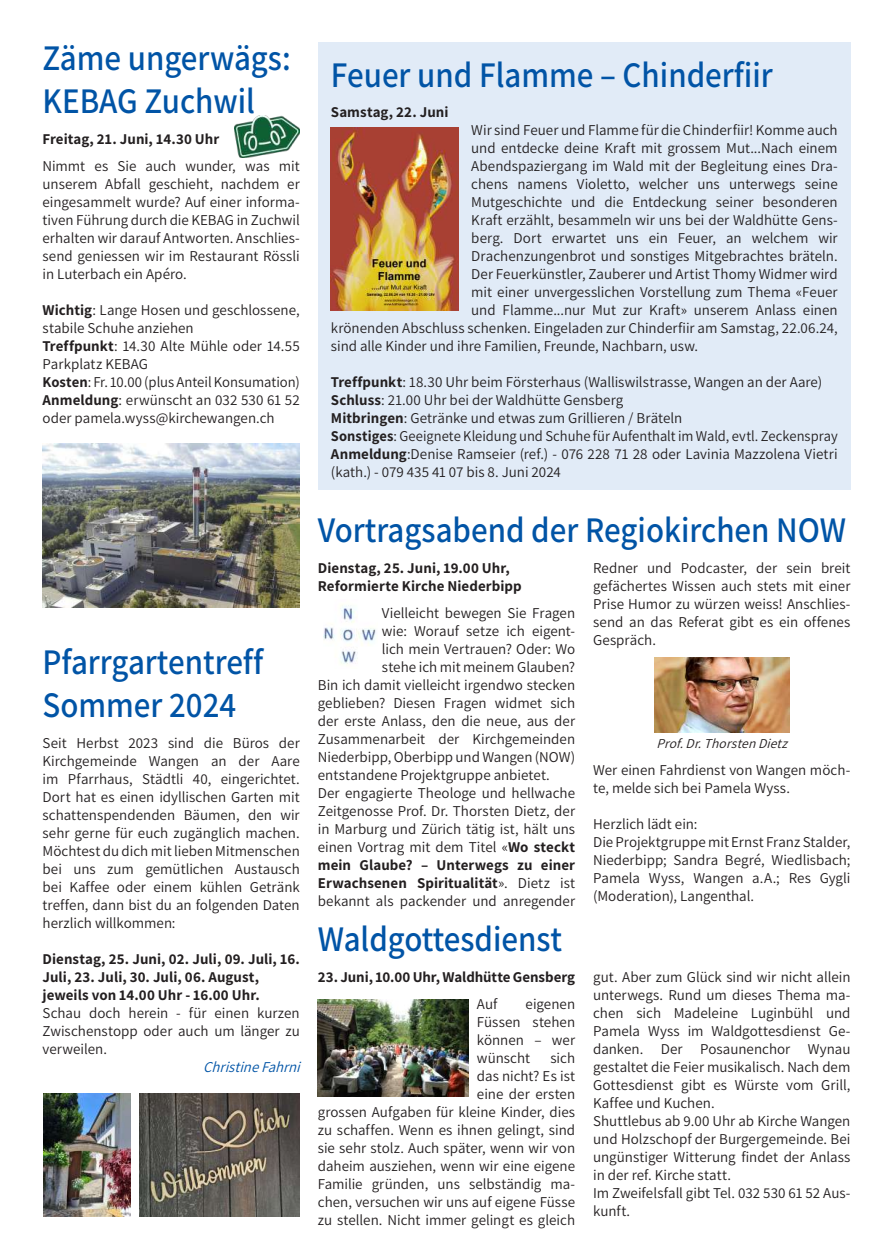
<style>
.page{position:relative;width:893px;height:1259px;background:#fff}
.page>*{position:absolute;margin:0;border:0;box-sizing:border-box;transform-origin:0 0}
.t1{font:600 36px/43.2px "Assistant";color:#0154a6;scale:.92 1}
.t2{font:15px/18px "Assistant";color:#231f20;text-align:justify}
.t3{font:700 15px/18px "Assistant";letter-spacing:.005em;color:#231f20}
.t4{font:italic 15px "Assistant";color:#0154a6}
.t5{font:italic 13.5px "Assistant";color:#231f20}
.s1{font-weight:700}
.s2{font-weight:400}
</style>
<div class="page">
<img style="left:655px;top:657px;width:134px;height:76px">
<img style="left:318px;top:999px;width:150px;height:97px">
<img style="left:43px;top:443px;width:257px;height:164px">
<img style="left:44px;top:1093px;width:87px;height:123px">
<img style="left:140px;top:1093px;width:160px;height:123px">
<div style="left:318px;top:43px;width:532px;height:447px;background:#e1ebf7"></div>
<img style="left:331px;top:127px;width:128px;height:184px">
<img style="left:323px;top:605px;width:53px;height:60px">
<img style="left:234px;top:115px;width:66px;height:42px">
<h1 class="t1" style="left:43px;top:34px;width:271px">Zäme ungerwägs:<br>KEBAG Zuchwil</h1>
<p class="t3" style="left:43px;top:129px;width:178px">Freitag, 21. Juni, 14.30 Uhr</p>
<p class="t2" style="left:43px;top:156px;width:259px">Nimmt es Sie auch wunder, was mit unserem Abfall geschieht, nachdem er eingesammelt wurde? Auf einer informa&shy;tiven Führung durch die KEBAG in Zuchwil erhalten wir darauf Antworten. Anschlies&shy;send geniessen wir im Restaurant Rössli in Luterbach ein Apéro.</p>
<p class="t2" style="left:43px;top:300px;width:259px;text-align:left"><span class="s1">Wichtig</span>: Lange Hosen und geschlossene, stabile Schuhe anziehen<br><span class="s1">Treffpunkt</span>: 14.30 Alte Mühle oder 14.55<br>Parkplatz KEBAG<br><span class="s1">Kosten</span>: Fr. 10.00 (plus Anteil Konsumation)<br><span class="s1">Anmeldung</span>: erwünscht an 032 530 61 52 oder pamela.wyss@kirchewangen.ch</p>
<h1 class="t1" style="left:43px;top:639px;width:241px">Pfarrgartentreff<br>Sommer 2024</h1>
<p class="t2" style="left:43px;top:733px;width:259px">Seit Herbst 2023 sind die Büros der Kirchgemeinde Wangen an der Aare im Pfarrhaus, Städtli 40, eingerichtet.<br>Dort hat es einen idyllischen Garten mit schattenspendenden Bäumen, den wir sehr gerne für euch zugänglich machen.<br>Möchtest du dich mit lieben Mitmenschen bei uns zum gemütlichen Austausch bei Kaffee oder einem kühlen Getränk treffen, dann bist du an folgenden Daten herzlich willkommen:</p>
<p class="t3" style="left:43px;top:949px;width:259px">Dienstag, 25. Juni, 02. Juli, 09. Juli, 16.<br>Juli, 23. Juli, 30. Juli, 06. August, jeweils von 14.00 Uhr - 16.00 Uhr.</p>
<p class="t2" style="left:43px;top:1003px;width:259px">Schau doch herein - für einen kurzen Zwischenstopp oder auch um länger zu verweilen.</p>
<p class="t4" style="left:203px;top:1056px;width:103px">ChristineFahrni</p>
<h1 class="t1" style="left:331px;top:51px;width:482px">Feuer und Flamme – Chinderfiir</h1>
<p class="t3" style="left:331px;top:103px;width:119px">Samstag, 22. Juni</p>
<p class="t2" style="left:471px;top:121px;width:368px">Wir sind Feuer und Flamme für die Chinderfiir! Komme auch</p>
<p class="t2" style="left:471px;top:139px;width:368px">und entdecke deine Kraft mit grossem Mut...Nach einem</p>
<p class="t2" style="left:471px;top:157px;width:368px">Abendspaziergang im Wald mit der Begleitung eines Dra-</p>
<p class="t2" style="left:471px;top:175px;width:368px">chens namens Violetto, welcher uns unterwegs seine</p>
<p class="t2" style="left:471px;top:193px;width:368px">Mutgeschichte und die Entdeckung seiner besonderen</p>
<p class="t2" style="left:471px;top:211px;width:368px">Kraft erzählt, besammeln wir uns bei der Waldhütte Gens-</p>
<p class="t2" style="left:471px;top:229px;width:368px">berg. Dort erwartet uns ein Feuer, an welchem wir</p>
<p class="t2" style="left:471px;top:247px;width:368px">Drachenzungenbrot und sonstiges Mitgebrachtes bräteln.</p>
<p class="t2" style="left:471px;top:265px;width:368px">Der Feuerkünstler, Zauberer und Artist Thomy Widmer wird</p>
<p class="t2" style="left:471px;top:283px;width:368px">mit einer unvergesslichen Vorstellung zum Thema «Feuer</p>
<p class="t2" style="left:471px;top:301px;width:368px">und Flamme...nur Mut zur Kraft» unserem Anlass einen</p>
<p class="t2" style="left:331px;top:319px;width:508px">krönenden Abschluss schenken. Eingeladen zur Chinderfiir am Samstag, 22.06.24,</p>
<p class="t2" style="left:331px;top:337px;width:369px">sind alle Kinder und ihre Familien, Freunde, Nachbarn, usw.</p>
<p class="t2" style="left:331px;top:373px;width:508px;text-align:left"><span class="s1">Treffpunkt</span>: 18.30 Uhr beim Försterhaus (Walliswilstrasse, Wangen an der Aare)<br><span class="s1">Schluss</span>: 21.00 Uhr bei der Waldhütte Gensberg<br><span class="s1">Mitbringen</span>: Getränke und etwas zum Grillieren / Bräteln<br><span class="s1">Sonstiges</span>: Geeignete Kleidung und Schuhe für Aufenthalt im Wald, evtl. Zeckenspray <span class="s1">Anmeldung</span>:Denise Ramseier (ref.) - 076 228 71 28 oder Lavinia Mazzolena Vietri (kath.) - 079 435 41 07 bis 8. Juni 2024</p>
<h1 class="t1" style="left:318px;top:507px;width:576px">Vortragsabend der Regiokirchen NOW</h1>
<p class="t3" style="left:318px;top:558px;width:205px">Dienstag, 25. Juni, 19.00 Uhr,<br>Reformierte Kirche Niederbipp</p>
<p class="t2" style="left:382px;top:603px;width:195px">Vielleicht bewegen Sie Fragen</p>
<p class="t2" style="left:382px;top:621px;width:195px">wie: Worauf setze ich eigent-</p>
<p class="t2" style="left:382px;top:639px;width:195px">lich mein Vertrauen? Oder: Wo</p>
<p class="t2" style="left:382px;top:657px;width:195px">stehe ich mit meinem Glauben?</p>
<p class="t2" style="left:318px;top:675px;width:259px">Bin ich damit vielleicht irgendwo stecken</p>
<p class="t2" style="left:318px;top:693px;width:259px">geblieben? Diesen Fragen widmet sich</p>
<p class="t2" style="left:318px;top:711px;width:259px">der erste Anlass, den die neue, aus der</p>
<p class="t2" style="left:318px;top:729px;width:259px">Zusammenarbeit der Kirchgemeinden</p>
<p class="t2" style="left:318px;top:747px;width:259px">Niederbipp, Oberbipp und Wangen (NOW)</p>
<p class="t2" style="left:318px;top:765px;width:233px">entstandene Projektgruppe anbietet.</p>
<p class="t2" style="left:318px;top:783px;width:259px">Der engagierte Theologe und hellwache</p>
<p class="t2" style="left:318px;top:801px;width:259px">Zeitgenosse Prof. Dr. Thorsten Dietz, der</p>
<p class="t2" style="left:318px;top:819px;width:259px">in Marburg und Zürich tätig ist, hält uns</p>
<p class="t2" style="left:318px;top:837px;width:259px">einen Vortrag mit dem Titel «<span class="s1">Wo steckt</span></p>
<p class="t3" style="left:318px;top:855px;width:259px">mein Glaube? – Unterwegs zu einer</p>
<p class="t3" style="left:318px;top:873px;width:259px">Erwachsenen Spiritualität<span class="s2">». Dietz ist</span></p>
<p class="t2" style="left:318px;top:891px;width:259px">bekannt als packender und anregender</p>
<p class="t2" style="left:593px;top:558px;width:259px">Redner und Podcaster, der sein breit gefächertes Wissen auch stets mit einer Prise Humor zu würzen weiss! Anschlies&shy;send an das Referat gibt es ein offenes Gespräch.</p>
<p class="t5" style="left:656px;top:734px;width:137px">Prof.Dr.ThorstenDietz</p>
<p class="t2" style="left:593px;top:760px;width:259px">Wer einen Fahrdienst von Wangen möch&shy;te, melde sich bei Pamela Wyss.</p>
<p class="t2" style="left:593px;top:814px;width:259px;text-align:left">Herzlich lädt ein:<br>Die Projektgruppe mit Ernst Franz Stalder, Niederbipp; Sandra Begré, Wiedlisbach; Pamela Wyss, Wangen a.A.; Res Gygli (Moderation), Langenthal.</p>
<h1 class="t1" style="left:318px;top:915px;width:267px">Waldgottesdienst</h1>
<p class="t3" style="left:318px;top:967px;width:259px">23. Juni, 10.00 Uhr, Waldhütte Gensberg</p>
<p class="t2" style="left:477px;top:994px;width:22px">Auf</p>
<p class="t2" style="left:477px;top:994px;width:100px;text-indent:49px">eigenen Füssen stehen können – wer wünscht</p>
<p class="t2" style="left:318px;top:1048px;width:259px;text-align:right">sich<br>das nicht? Es ist<br>eine der ersten<br>grossen Aufgaben für kleine Kinder, dies zu schaffen. Wenn es ihnen gelingt, sind sie sehr stolz. Auch später, wenn wir von daheim ausziehen, wenn wir eine eigene<br>Familie gründen, uns selbständig ma&shy;chen, versuchen wir uns auf eigene Füsse zu stellen. Nicht immer gelingt es gleich</p>
<p class="t2" style="left:593px;top:967px;width:259px;text-align:left">gut. Aber zum Glück sind wir nicht allein unterwegs. Rund um dieses Thema ma&shy;chen sich Madeleine Luginbühl und Pamela Wyss im Waldgottesdienst Ge&shy;danken. Der Posaunenchor Wynau gestaltet die Feier musikalisch. Nach dem Gottesdienst gibt es Würste vom Grill, Kaffee und Kuchen.<br>Shuttlebus ab 9.00 Uhr ab Kirche Wangen und Holzschopf der Burgergemeinde. Bei ungünstiger Witterung findet der Anlass in der ref. Kirche statt.<br>Im Zweifelsfall gibt Tel. 032 530 61 52 Aus&shy;kunft.</p>
</div>
